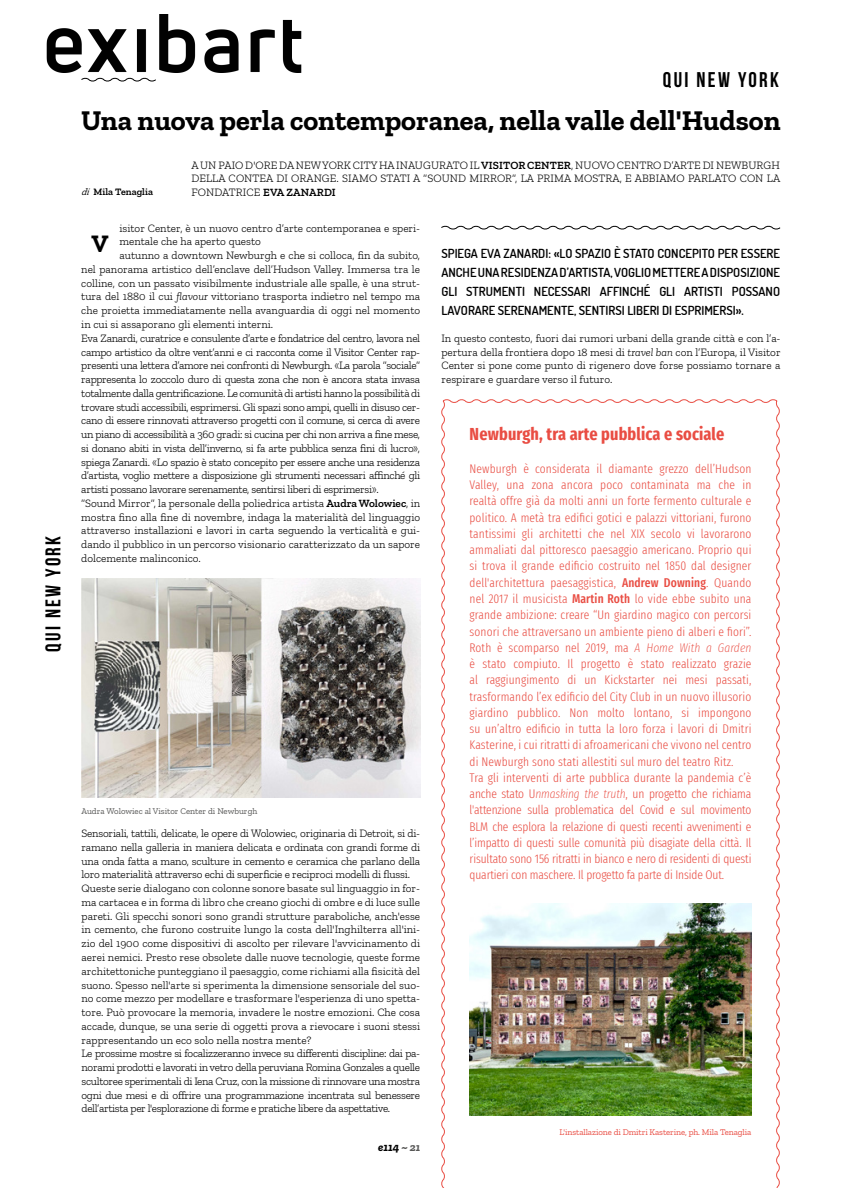
<style>
.page{position:relative;width:851px;height:1188px;background:#fff}
.page>*{position:absolute;margin:0;border:0;box-sizing:border-box;transform-origin:0 0}
.t1{font:700 28.38px "Zilla Slab";color:#000}
.t2{font:700 25px "Zilla Slab";color:#000}
.t3{font:700 21.25px "Bebas Neue";letter-spacing:.11em;color:#000}
.t4{font:700 extra-condensed 17.5px "Fira Sans";letter-spacing:.01em;color:#e94d43}
.t5{font:300 extra-condensed 12.5px/16.2px "Fira Sans";letter-spacing:.01em;color:#e94d43}
.t6{font:600 12.5px/18.8px "Dosis";color:#000;text-align:justify}
.t7{font:italic 700 11.88px "Zilla Slab";color:#000}
.t8{font:300 11.25px/13.8px "Zilla Slab";color:#000;text-align:justify}
.t9{font:300 11.25px "Zilla Slab";letter-spacing:-.03em;color:#000}
.t10{font:600 10px "Zilla Slab";color:#000}
.t11{font:8.75px "Zilla Slab";letter-spacing:-.01em;color:#e94d43}
.t12{font:8.75px "Zilla Slab";color:#575756}
.s1{font-weight:600}
.s2{font-weight:400;font-style:italic}
.s3{font-style:italic}
.s4{font-weight:500}
.s5{font-weight:200;font-style:italic}
.s6{font-size:11.25px;color:#575756}
</style>
<div class="page">
<svg style="left:441px;top:225px;width:340px;height:5px"></svg>
<svg style="left:81px;top:77px;width:75px;height:5px"></svg>
<svg style="left:441px;top:399px;width:339px;height:788px"></svg>
<img style="left:469px;top:903px;width:282px;height:211px">
<img style="left:81px;top:578px;width:339px;height:219px">
<img style="left:46px;top:15px;width:256px;height:57px">
<h3 class="t3" style="left:42px;top:651px;width:117px;rotate:-90deg">QUI NEW YORK</h3>
<h3 class="t3" style="left:662px;top:68px;width:117px">QUI NEW YORK</h3>
<h1 class="t1" style="left:81px;top:104px;width:700px">Una nuova perla contemporanea, nella valle dell'Hudson</h1>
<p class="t8" style="left:191px;top:158px;width:590px">A UN PAIO D'ORE DA NEW YORK CITY HA INAUGURATO IL <span class="s1">VISITOR CENTER</span>, NUOVO CENTRO D’ARTE DI NEWBURGH DELLA CONTEA DI ORANGE. SIAMO STATI A “SOUND MIRROR”, LA PRIMA MOSTRA, E ABBIAMO PARLATO CON LA FONDATRICE <span class="s1">EVA ZANARDI</span></p>
<p class="t10" style="left:81px;top:186px;width:73px"><span class="s2">di</span> Mila Tenaglia</p>
<h2 class="t2" style="left:91px;top:229px;width:19px">V</h2>
<p class="t8" style="left:119px;top:221px;width:302px">isitor Center, è un nuovo centro d’arte contemporanea e speri-</p>
<p class="t8" style="left:119px;top:235px;width:143px">mentale che ha aperto questo</p>
<p class="t8" style="left:119px;top:248px;width:302px">autunno a downtown Newburgh e che si colloca, fin da subito,</p>
<p class="t8" style="left:81px;top:262px;width:340px">nel panorama artistico dell’enclave dell’Hudson Valley. Immersa tra le</p>
<p class="t8" style="left:81px;top:276px;width:340px">colline, con un passato visibilmente industriale alle spalle, è una strut-</p>
<p class="t8" style="left:81px;top:290px;width:340px">tura del 1880 il cui <span class="s3">flavour</span> vittoriano trasporta indietro nel tempo ma</p>
<p class="t8" style="left:81px;top:303px;width:340px">che proietta immediatamente nella avanguardia di oggi nel momento</p>
<p class="t8" style="left:81px;top:317px;width:193px">in cui si assaporano gli elementi interni.</p>
<p class="t9" style="left:81px;top:332px;width:340px">Eva Zanardi, curatrice e consulente d’arte e fondatrice del centro, lavora nel</p>
<p class="t9" style="left:81px;top:345px;width:340px">campo artistico da oltre vent’anni e ci racconta come il Visitor Center rap-</p>
<p class="t9" style="left:81px;top:359px;width:340px">presenti una lettera d’amore nei confronti di Newburgh. «La parola “sociale”</p>
<p class="t9" style="left:81px;top:373px;width:340px">rappresenta lo zoccolo duro di questa zona che non è ancora stata invasa</p>
<p class="t9" style="left:81px;top:387px;width:340px">totalmente dalla gentrificazione. Le comunità di artisti hanno la possibilità di</p>
<p class="t9" style="left:81px;top:400px;width:340px">trovare studi accessibili, esprimersi. Gli spazi sono ampi, quelli in disuso cer-</p>
<p class="t9" style="left:81px;top:414px;width:340px">cano di essere rinnovati attraverso progetti con il comune, si cerca di avere</p>
<p class="t9" style="left:81px;top:428px;width:340px">un piano di accessibilità a 360 gradi: si cucina per chi non arriva a fine mese,</p>
<p class="t9" style="left:81px;top:442px;width:340px">si donano abiti in vista dell’inverno, si fa arte pubblica senza fini di lucro»,</p>
<p class="t9" style="left:81px;top:455px;width:340px">spiega Zanardi. «Lo spazio è stato concepito per essere anche una residenza</p>
<p class="t9" style="left:81px;top:469px;width:340px">d’artista, voglio mettere a disposizione gli strumenti necessari affinché gli</p>
<p class="t9" style="left:81px;top:483px;width:299px">artisti possano lavorare serenamente, sentirsi liberi di esprimersi».</p>
<p class="t8" style="left:81px;top:496px;width:340px">“Sound Mirror”, la personale della poliedrica artista <span class="s1">Audra Wolowiec</span>, in</p>
<p class="t8" style="left:81px;top:510px;width:340px">mostra fino alla fine di novembre, indaga la materialità del linguaggio</p>
<p class="t8" style="left:81px;top:523px;width:340px">attraverso installazioni e lavori in carta seguendo la verticalità e gui-</p>
<p class="t8" style="left:81px;top:537px;width:340px">dando il pubblico in un percorso visionario caratterizzato da un sapore</p>
<p class="t8" style="left:81px;top:551px;width:121px">dolcemente malinconico.</p>
<p class="t6" style="left:441px;top:244px;width:340px">SPIEGA EVA ZANARDI: «LO SPAZIO È STATO CONCEPITO PER ESSERE ANCHE UNA RESIDENZA D’ARTISTA, VOGLIO METTERE A DISPOSIZIONE GLI STRUMENTI NECESSARI AFFINCHÉ GLI ARTISTI POSSANO LAVORARE SERENAMENTE, SENTIRSI LIBERI DI ESPRIMERSI».</p>
<p class="t8" style="left:441px;top:331px;width:341px">In questo contesto, fuori dai rumori urbani della grande città e con l’a&shy;pertura della frontiera dopo 18 mesi di <span class="s3">travel ban</span> con l’Europa, il Visitor Center si pone come punto di rigenero dove forse possiamo tornare a respirare e guardare verso il futuro.</p>
<h3 class="t4" style="left:469px;top:419px;width:256px">Newburgh, tra arte pubblica e sociale</h3>
<p class="t5" style="left:469px;top:460px;width:283px">Newburgh è considerata il diamante grezzo dell’Hudson Valley, una zona ancora poco contaminata ma che in realtà offre già da molti anni un forte fermento culturale e politico. A metà tra edifici gotici e palazzi vittoriani, furono tantissimi gli architetti che nel XIX secolo vi lavorarono ammaliati dal pittoresco paesaggio americano. Proprio qui si trova il grande edificio costruito nel 1850 dal designer dell'architettura paesaggistica, <span class="s4">Andrew Downing</span>. Quando nel 2017 il musicista <span class="s4">Martin Roth</span> lo vide ebbe subito una grande ambizione: creare “Un giardino magico con percorsi sonori che attraversano un ambiente pieno di alberi e fiori”.<br>Roth è scomparso nel 2019, ma <span class="s5">A Home With a Garden </span>è stato compiuto. Il progetto è stato realizzato grazie al raggiungimento di un Kickstarter nei mesi passati, trasformando l’ex edificio del City Club in un nuovo illusorio giardino pubblico. Non molto lontano, si impongono su un’altro edificio in tutta la loro forza i lavori di Dmitri Kasterine, i cui ritratti di afroamericani che vivono nel centro di Newburgh sono stati allestiti sul muro del teatro Ritz.<br>Tra gli interventi di arte pubblica durante la pandemia c’è anche stato U<span class="s5">nmasking the truth</span>, un progetto che richiama l'attenzione sulla problematica del Covid e sul movimento BLM che esplora la relazione di questi recenti avvenimenti e l’impatto di questi sulle comunità più disagiate della città. Il risultato sono 156 ritratti in bianco e nero di residenti di questi quartieri con maschere. Il progetto fa parte di Inside Out.</p>
<p class="t12" style="left:81px;top:805px;width:177px">Audra Wolowiec al Visitor Center di Newburgh</p>
<p class="t8" style="left:81px;top:826px;width:340px;text-align:left">Sensoriali, tattili, delicate, le opere di Wolowiec, originaria di Detroit, si di&shy;ramano nella galleria in maniera delicata e ordinata con grandi forme di una onda fatta a mano, sculture in cemento e ceramica che parlano della loro materialità attraverso echi di superficie e reciproci modelli di flussi.<br>Queste serie dialogano con colonne sonore basate sul linguaggio in for&shy;ma cartacea e in forma di libro che creano giochi di ombre e di luce sulle pareti. Gli specchi sonori sono grandi strutture paraboliche, anch'esse in cemento, che furono costruite lungo la costa dell'Inghilterra all'ini&shy;zio del 1900 come dispositivi di ascolto per rilevare l'avvicinamento di aerei nemici. Presto rese obsolete dalle nuove tecnologie, queste forme architettoniche punteggiano il paesaggio, come richiami alla fisicità del suono. Spesso nell'arte si sperimenta la dimensione sensoriale del suo&shy;no come mezzo per modellare e trasformare l'esperienza di uno spetta&shy;tore. Può provocare la memoria, invadere le nostre emozioni. Che cosa accade, dunque, se una serie di oggetti prova a rievocare i suoni stessi rappresentando un eco solo nella nostra mente?<br>Le prossime mostre si focalizzeranno invece su differenti discipline: dai pa&shy;norami prodotti e lavorati in vetro della peruviana Romina Gonzales a quelle scultoree sperimentali di Iena Cruz, con la missione di rinnovare una mostra ogni due mesi e di offrire una programmazione incentrata sul benessere dell’artista per l'esplorazione di forme e pratiche libere da aspettative.</p>
<p class="t7" style="left:378px;top:1140px;width:44px">e114 <span class="s6">~ 21</span></p>
<p class="t11" style="left:559px;top:1126px;width:193px">L'installazione di Dmitri Kasterine, ph. Mila Tenaglia</p>
</div>
